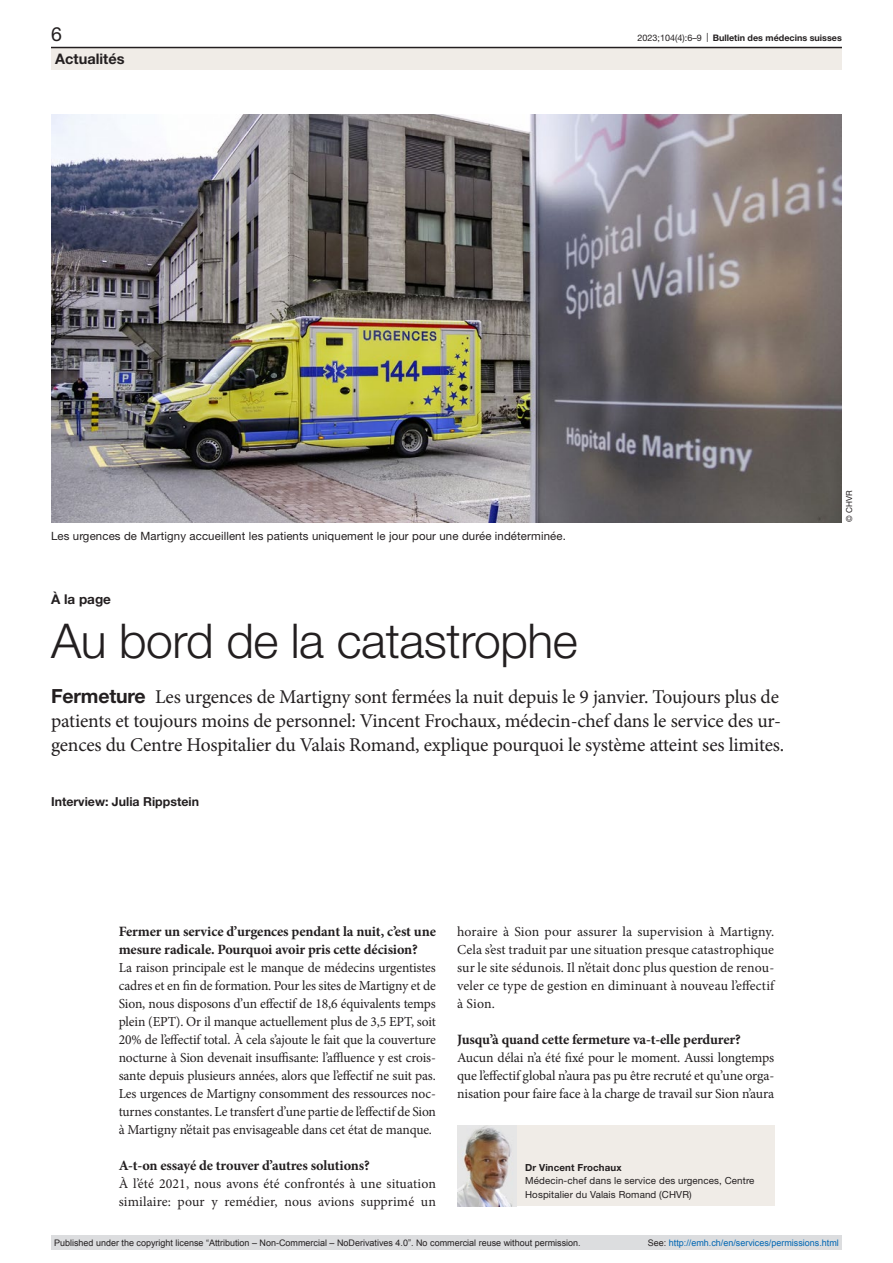
<style>
.page{position:relative;width:893px;height:1263px;background:#fff}
.page>*{position:absolute;margin:0;border:0;box-sizing:border-box;transform-origin:0 0}
.article-title-L32{font:300 48px "Helvetica Neue LT Pro";letter-spacing:-.01em;color:#231f20}
.lead{font:19.5px/24px "Minion Pro";letter-spacing:-.01em;color:#231f20}
.t1{font:19.5px "Helvetica Neue LT Pro";color:#231f20}
.t2{font:700 14.55px "Helvetica Neue LT Pro";color:#231f20}
.interview-question{font:700 14.25px/18px "Minion Pro";letter-spacing:-.01em;color:#231f20}
.interview-answer{font:13.8px/18px "Minion Pro";color:#231f20;text-align:justify}
.pre-heading{font:700 13.5px "Helvetica Neue LT Pro";color:#231f20}
.authors{font:700 12.3px "Helvetica Neue LT Pro";color:#231f20}
.figure-caption{font:11.4px "Helvetica Neue LT Pro";letter-spacing:.01em;color:#231f20}
.affiliations-small{font:9.75px/13.5px "Helvetica Neue LT Pro";letter-spacing:.01em;color:#231f20}
.authors-small{font:700 9.75px "Helvetica Neue LT Pro";letter-spacing:.01em;color:#231f20}
.t3{font:9px "Arial";color:#231f20}
.t4{font:9px "Arial";color:#0066b3}
.t5{font:700 9px "Helvetica Neue LT Pro";color:#231f20}
.credits{font:8.25px "Helvetica Neue LT Pro";color:#231f20}
.s1{font-weight:400}
.s2{font-family:"Helvetica Neue LT Pro";font-weight:700}
.s3{color:#231f20}
</style>
<div class="page">
<img style="left:51px;top:115px;width:791px;height:407px">
<div style="left:457px;top:1125px;width:317px;height:81px;background:#f0ece7"></div>
<img style="left:457px;top:1125px;width:57px;height:81px">
<div style="left:51px;top:48px;width:791px;height:22px;background:#f0ece7"></div>
<hr style="left:51px;top:47px;width:791px;height:1px;background:#231f20">
<div style="left:51px;top:1235px;width:791px;height:15px;background:#dcdddf"></div>
<h2 class="t1" style="left:51px;top:22px;width:12px">6</h2>
<p class="t5" style="left:638px;top:32px;width:206px"><span class="s1">2023;104(4):6–9 |</span> Bulletin des médecins suisses</p>
<p class="t2" style="left:55px;top:49px;width:71px">Actualités</p>
<p class="figure-caption" style="left:51px;top:529px;width:516px">Les urgences de Martigny accueillent les patients uniquement le jour pour une durée indéterminée.</p>
<p class="pre-heading" style="left:51px;top:590px;width:61px">À la page</p>
<p class="article-title-L32" style="left:51px;top:612px;width:528px">Au bord de la catastrophe</p>
<p class="lead" style="left:51px;top:685px;width:735px"><span class="s2">Fermeture</span> Les urgences de Martigny sont fermées la nuit depuis le 9 janvier. Toujours plus de patients et toujours moins de personnel: Vincent Frochaux, médecin-chef dans le service des ur&shy;gences du Centre Hospitalier du Valais Romand, explique pourquoi le système atteint ses limites.</p>
<p class="authors" style="left:51px;top:794px;width:149px">Interview: Julia Rippstein</p>
<p class="interview-question" style="left:119px;top:922px;width:319px">Fermer un service d’urgences pendant la nuit, c’est une mesure radicale. Pourquoi avoir pris cette décision?</p>
<p class="interview-answer" style="left:119px;top:959px;width:319px">La raison principale est le manque de médecins urgentistes cadres et en fin de formation. Pour les sites de Martigny et de Sion, nous disposons d’un effectif de 18,6 équivalents temps plein (EPT). Or il manque actuellement plus de 3,5 EPT, soit 20% de l’effectif total. À cela s’ajoute le fait que la couverture nocturne à Sion devenait insuffisante: l’affluence y est crois&shy;sante depuis plusieurs années, alors que l’effectif ne suit pas.<br>Les urgences de Martigny consomment des ressources noc&shy;turnes constantes. Le transfert d’une partie de l’effectif de Sion à Martigny n’était pas envisageable dans cet état de manque.</p>
<p class="interview-question" style="left:119px;top:1156px;width:253px">A-t-on essayé de trouver d’autres solutions?</p>
<p class="interview-answer" style="left:119px;top:1175px;width:319px">À l’été 2021, nous avons été confrontés à une situation similaire: pour y remédier, nous avions supprimé un</p>
<p class="interview-answer" style="left:457px;top:923px;width:319px">horaire à Sion pour assurer la supervision à Martigny.<br>Cela s’est traduit par une situation presque catastrophique sur le site sédunois. Il n’était donc plus question de renou&shy;veler ce type de gestion en diminuant à nouveau l’effectif à Sion.</p>
<p class="interview-question" style="left:457px;top:1030px;width:285px">Jusqu’à quand cette fermeture va-t-elle perdurer?</p>
<p class="interview-answer" style="left:457px;top:1049px;width:319px">Aucun délai n’a été fixé pour le moment. Aussi longtemps que l’effectif global n’aura pas pu être recruté et qu’une orga&shy;nisation pour faire face à la charge de travail sur Sion n’aura</p>
<p class="authors-small" style="left:525px;top:1161px;width:98px">Dr Vincent Frochaux</p>
<p class="affiliations-small" style="left:525px;top:1174px;width:231px">Médecin-chef dans le service des urgences, Centre<br>Hospitalier du Valais Romand (CHVR)</p>
<p class="credits" style="left:844px;top:522px;width:33px;rotate:-90deg">© CHVR</p>
<p class="t3" style="left:54px;top:1237px;width:528px">Published under the copyright license “Attribution – Non-Commercial – NoDerivatives 4.0”. No commercial reuse without permission.</p>
<p class="t4" style="left:648px;top:1237px;width:193px"><span class="s3">See:</span> http://emh.ch/en/services/permissions.html</p>
</div>
